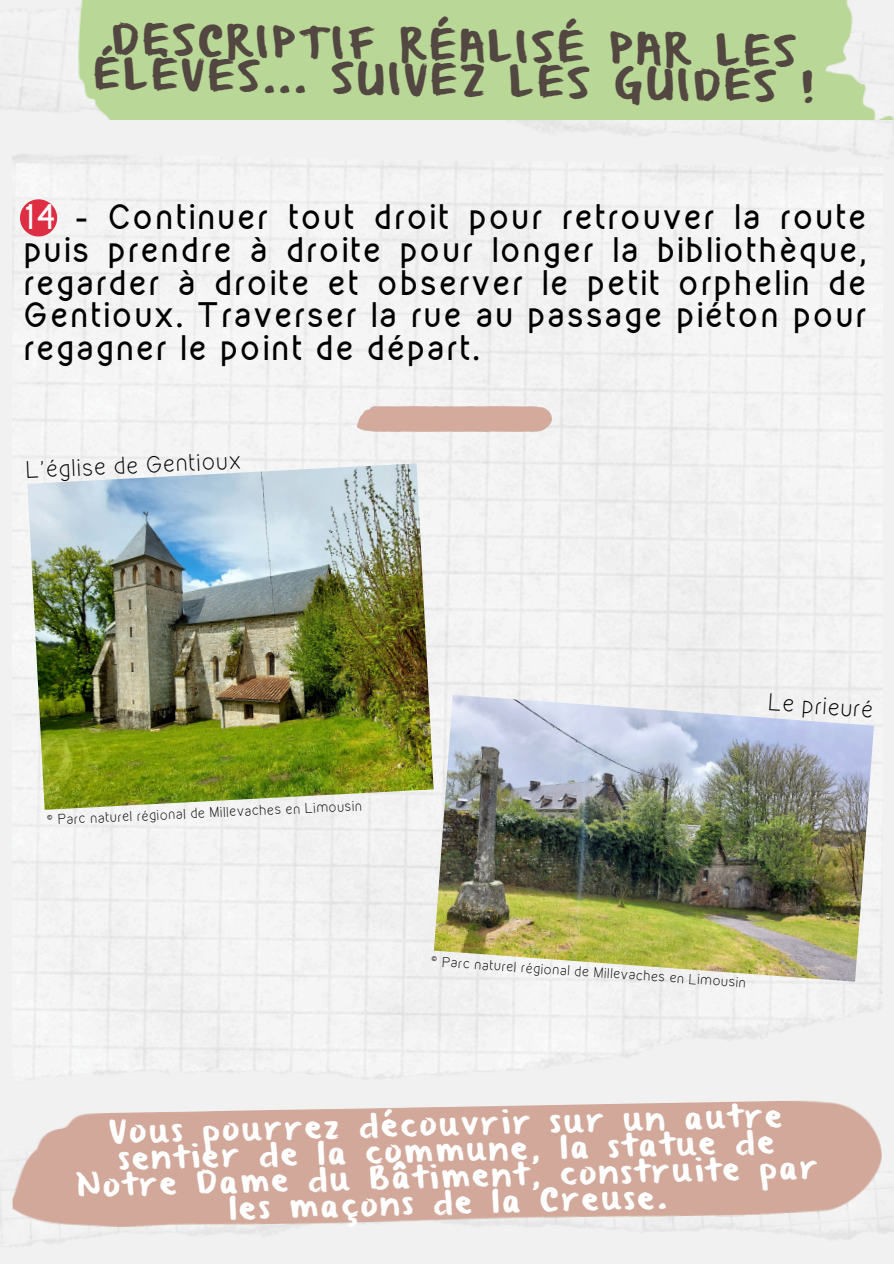
<style>
.page{position:relative;width:894px;height:1264px;background:#fff}
.page>*{position:absolute;margin:0;border:0;box-sizing:border-box;transform-origin:0 0}
.t1{font:34.95px/35px "From Where You Are";color:#534741;text-align:center}
.t2{font:700 30.6px/32.7px "Kirvy";letter-spacing:.07em;color:#000;text-align:justify}
.t3{font:26.25px/26.2px "From Where You Are";color:#fff;text-align:center}
.t4{font:300 21.45px "Kirvy";color:#000}
.t5{font:300 12.75px "Kirvy";color:#000}
.s1{color:#fff}
</style>
<div class="page">
<div style="left:13px;top:266px;width:868px;height:784px;background:#f3f3f3"></div>
<img style="left:27px;top:463px;width:406px;height:346px">
<img style="left:434px;top:694px;width:439px;height:287px">
<img style="left:11px;top:1099px;width:871px;height:130px">
<img style="left:357px;top:406px;width:194px;height:26px">
<div style="left:0;top:120px;width:893px;height:146px;background:#f1f1f1"></div>
<img style="left:0;top:0;width:893px;height:120px">
<p class="t1" style="left:94px;top:26px;width:721px;rotate:1deg">DESCRIPTIF RÉALISÉ PAR LES<br>ÉLÈVES... SUIVEZ LES GUIDES !</p>
<p class="t2" style="left:24px;top:201px;width:843px"><span class="s1">14</span> - Continuer tout droit pour retrouver la route puis prendre à droite pour longer la bibliothèque, regarder à droite et observer le petit orphelin de Gentioux. Traverser la rue au passage piéton pour regagner le point de départ.</p>
<h4 class="t4" style="left:25px;top:457px;width:217px;rotate:-3deg">L’église de Gentioux</h4>
<h4 class="t5" style="left:47px;top:813px;width:317px;rotate:-3deg">© Parc naturel régional de Millevaches en Limousin</h4>
<p class="t4" style="left:769px;top:689px;width:106px;rotate:4deg">Le prieuré</p>
<p class="t5" style="left:432px;top:953px;width:317px;rotate:4deg">© Parc naturel régional de Millevaches en Limousin</p>
<p class="t3" style="left:75px;top:1119px;width:742px;rotate:-1deg">Vous pourrez découvrir sur un autre sentier de la commune, la statue de Notre Dame du Bâtiment, construite par les maçons de la Creuse.</p>
</div>
